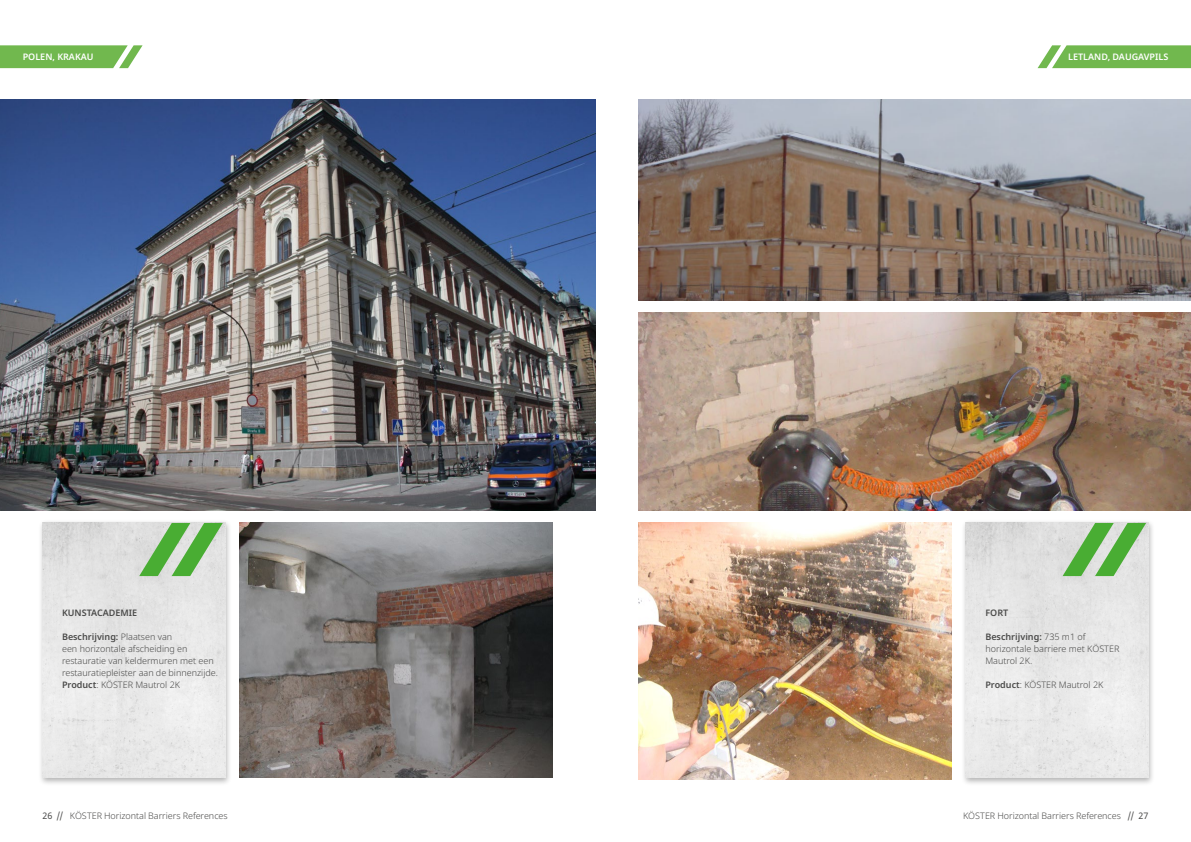
<style>
.page{position:relative;width:1191px;height:842px;background:#fff}
.page>*{position:absolute;margin:0;border:0;box-sizing:border-box;transform-origin:0 0}
.t1{font:300 9px/12px "Noto Sans";color:#4a4a49}
.t2{font:600 9px "Noto Sans";color:#fff}
.t3{font:600 9px "Noto Sans";color:#4a4a49}
.s1{font-weight:600}
.s2{font-weight:400}
</style>
<div class="page">
<img style="left:0;top:99px;width:595px;height:411px">
<svg style="left:0;top:45px;width:143px;height:23px;background:#80bf61"></svg>
<div style="left:38px;top:519px;width:194px;height:266px;background:#000;opacity:.3"></div>
<img style="left:43px;top:522px;width:182px;height:255px">
<svg style="left:139px;top:523px;width:84px;height:53px;background:#9cc993"></svg>
<img style="left:239px;top:522px;width:314px;height:255px">
<svg style="left:1037px;top:45px;width:154px;height:23px;background:#7fbf5f"></svg>
<div style="left:961px;top:519px;width:194px;height:266px;background:#000;opacity:.3"></div>
<img style="left:966px;top:522px;width:182px;height:255px">
<svg style="left:1062px;top:523px;width:84px;height:53px;background:#9cc993"></svg>
<img style="left:638px;top:523px;width:313px;height:256px">
<img style="left:638px;top:312px;width:553px;height:199px">
<img style="left:638px;top:99px;width:553px;height:201px">
<p class="t2" style="left:23px;top:50px;width:72px">POLEN, KRAKAU</p>
<p class="t3" style="left:62px;top:607px;width:77px">KUNSTACADEMIE</p>
<p class="t1" style="left:62px;top:631px;width:157px"><span class="s1">Beschrijving:</span> Plaatsen van<br>een horizontale afscheiding en restauratie van keldermuren met een restauratiepleister aan de binnenzijde.<br><span class="s1">Product</span>: KÖSTER Mautrol 2K</p>
<p class="t2" style="left:1068px;top:51px;width:102px">LETLAND, DAUGAVPILS</p>
<p class="t3" style="left:985px;top:607px;width:24px">FORT</p>
<p class="t1" style="left:985px;top:631px;width:135px"><span class="s1">Beschrijving:</span> 735 m1 of horizontale barriere met KÖSTER<br>Mautrol 2K.</p>
<p class="t1" style="left:985px;top:679px;width:120px"><span class="s1">Product</span>: KÖSTER Mautrol 2K</p>
<p class="t1" style="left:43px;top:810px;width:187px"><span class="s2">26 //</span> KÖSTER Horizontal Barriers References</p>
<p class="t1" style="left:963px;top:810px;width:187px">KÖSTER Horizontal Barriers References <span class="s2">// 27</span></p>
</div>
